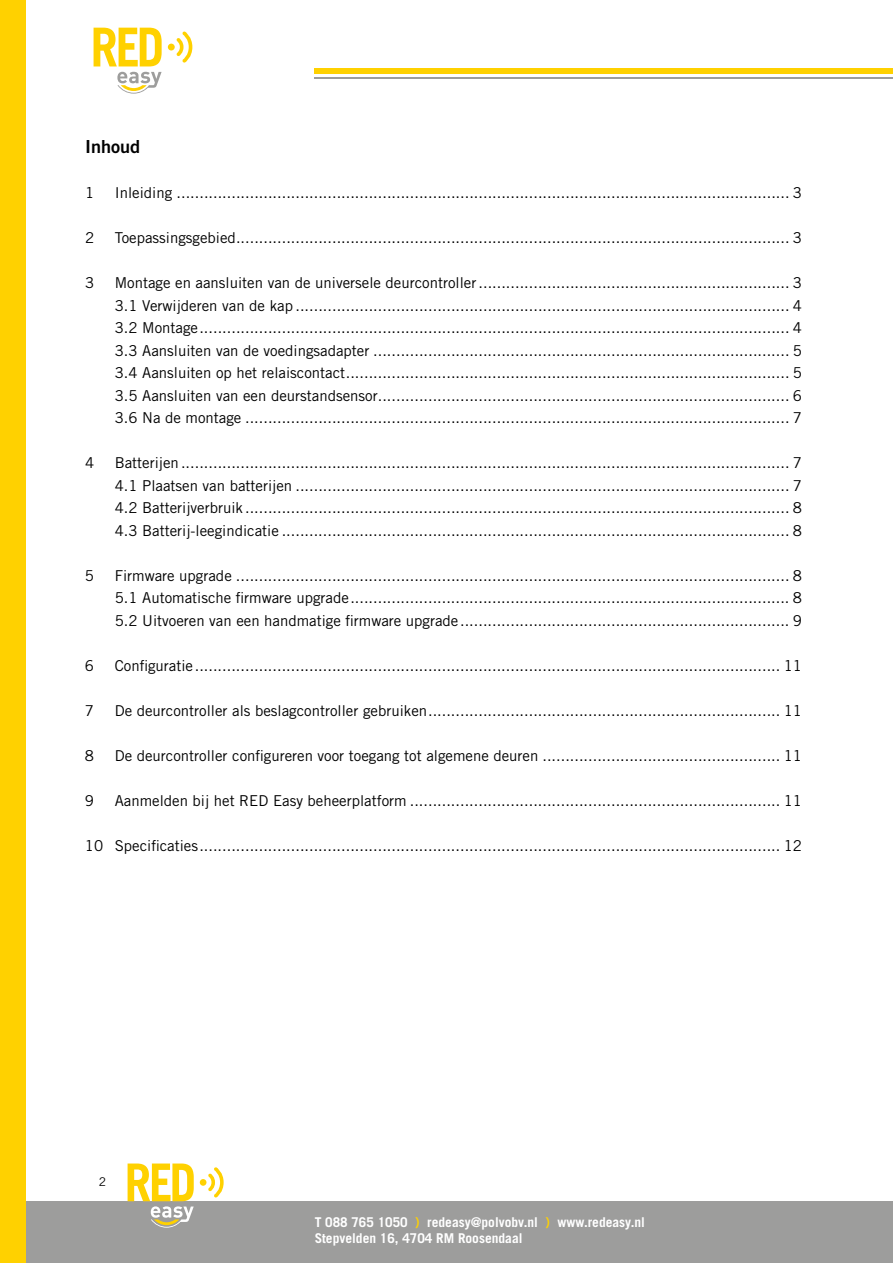
<style>
.page{position:relative;width:893px;height:1263px;background:#fff}
.page>*{position:absolute;margin:0;border:0;box-sizing:border-box;transform-origin:0 0}
.t1{font:18px "Trade Gothic LT Std Bd 2";color:#000}
.t2{font:15px/22.5px "Trade Gothic LT Std";color:#000;text-align:justify}
.t3{font:700 13.5px/16.2px "Trade Gothic LT Std";color:#fff}
.t4{font:12px "Trade Gothic LT Std";color:#000}
.s1{color:#ffd100}
</style>
<div class="page">
<div style="left:0;top:1201px;width:893px;height:62px;background:#9d9d9c"></div>
<hr style="left:315px;top:77px;width:578px;height:2px;background:#9d9d9c">
<div style="left:315px;top:68px;width:578px;height:6px;background:#ffd100"></div>
<div style="left:0;top:0;width:26px;height:1263px;background:#ffd100"></div>
<svg style="left:117px;top:72px;width:45px;height:22px"></svg>
<svg style="left:94px;top:28px;width:68px;height:38px"></svg>
<div style="left:168px;top:44px;width:7px;height:6px;background:#ffd100;border-radius:50%"></div>
<svg style="left:176px;top:31px;width:16px;height:32px"></svg>
<svg style="left:128px;top:1163px;width:66px;height:65px"></svg>
<div style="left:200px;top:1179px;width:6px;height:7px;background:#ffd100;border-radius:50%"></div>
<svg style="left:208px;top:1167px;width:16px;height:30px"></svg>
<p class="t1" style="left:85px;top:136px;width:57px">Inhoud</p>
<p class="t2" style="left:85px;top:182px;width:11px">1</p>
<p class="t2" style="left:115px;top:182px;width:689px">Inleiding ...................................................................................................................................... 3</p>
<p class="t2" style="left:85px;top:227px;width:11px">2</p>
<p class="t2" style="left:115px;top:227px;width:689px">Toepassingsgebied......................................................................................................................... 3</p>
<p class="t2" style="left:85px;top:272px;width:11px">3</p>
<p class="t2" style="left:115px;top:272px;width:689px">Montage en aansluiten van de universele deurcontroller.................................................................... 3<br>3.1 Verwijderen van de kap ............................................................................................................ 4<br>3.2 Montage................................................................................................................................. 4<br>3.3 Aansluiten van de voedingsadapter ........................................................................................... 5<br>3.4 Aansluiten op het relaiscontact................................................................................................. 5<br>3.5 Aansluiten van een deurstandsensor.......................................................................................... 6<br>3.6 Na de montage ....................................................................................................................... 7</p>
<p class="t2" style="left:85px;top:452px;width:11px">4</p>
<p class="t2" style="left:115px;top:452px;width:689px">Batterijen ..................................................................................................................................... 7<br>4.1 Plaatsen van batterijen ............................................................................................................ 7<br>4.2 Batterijverbruik ....................................................................................................................... 8<br>4.3 Batterij-leegindicatie ............................................................................................................... 8</p>
<p class="t2" style="left:85px;top:564px;width:11px">5</p>
<p class="t2" style="left:115px;top:564px;width:689px">Firmware upgrade ......................................................................................................................... 8<br>5.1 Automatische firmware upgrade................................................................................................ 8<br>5.2 Uitvoeren van een handmatige firmware upgrade........................................................................ 9</p>
<p class="t2" style="left:85px;top:654px;width:11px">6</p>
<p class="t2" style="left:115px;top:654px;width:689px">Configuratie................................................................................................................................ 11</p>
<p class="t2" style="left:85px;top:699px;width:11px">7</p>
<p class="t2" style="left:115px;top:699px;width:689px">De deurcontroller als beslagcontroller gebruiken............................................................................. 11</p>
<p class="t2" style="left:85px;top:744px;width:11px">8</p>
<p class="t2" style="left:115px;top:744px;width:689px">De deurcontroller configureren voor toegang tot algemene deuren .................................................... 11</p>
<p class="t2" style="left:85px;top:789px;width:11px">9</p>
<p class="t2" style="left:115px;top:789px;width:689px">Aanmelden bij het RED Easy beheerplatform ................................................................................. 11</p>
<p class="t2" style="left:85px;top:834px;width:718px">10 Specificaties............................................................................................................................... 12</p>
<p class="t4" style="left:99px;top:1175px;width:9px">2</p>
<p class="t3" style="left:315px;top:1214px;width:332px">T 088 765 1050 <span class="s1">)</span> redeasy@polvobv.nl <span class="s1">)</span> www.redeasy.nl<br>Stepvelden 16, 4704 RM Roosendaal</p>
</div>
